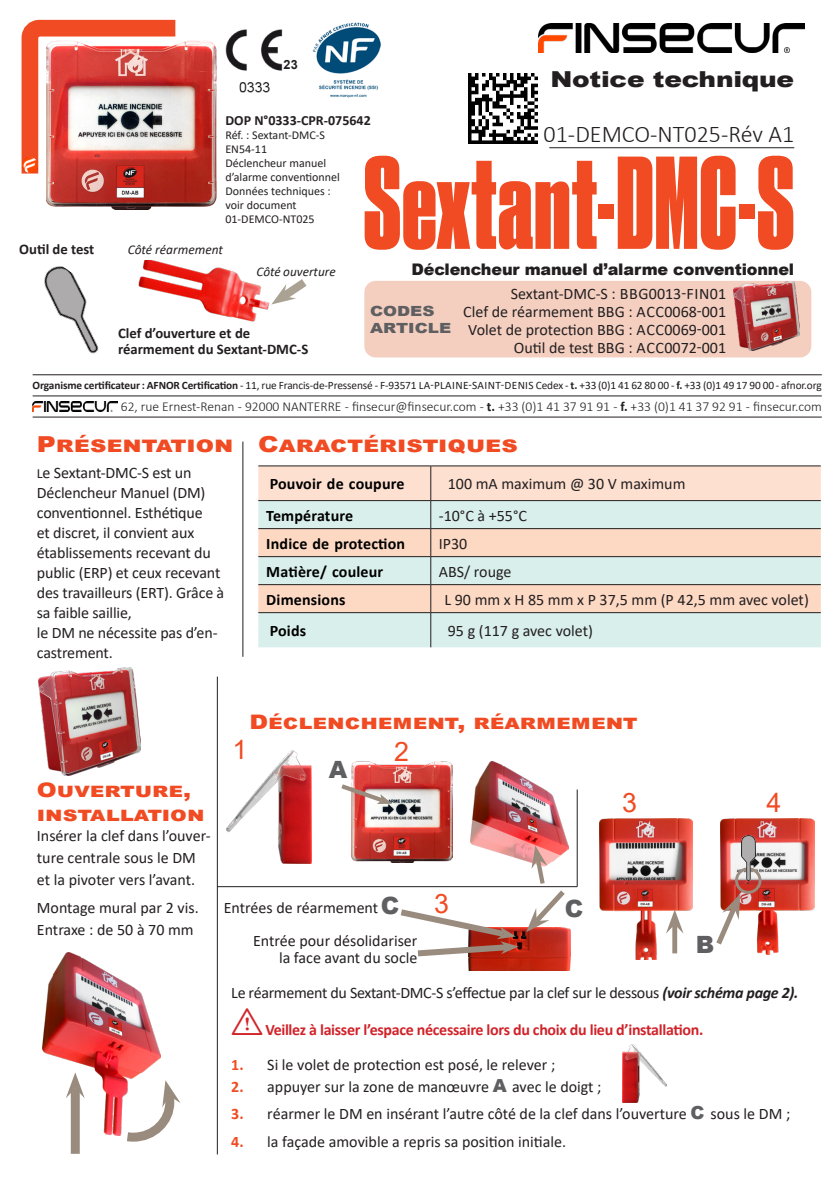
<style>
.page{position:relative;width:840px;height:1191px;background:#fff}
.page>*{position:absolute;margin:0;border:0;box-sizing:border-box;transform-origin:0 0}
._2019_GROS_TITRE{font:124px "Druk Condensed Super";letter-spacing:.01em;color:#f04b22}
.t1{font:36px "tables";color:#d1232a}
._2018_LISTE_PUCE_FLE{font:26.8px "Arial";color:#f04b22}
.REFERENCE_NOTICE{font:300 24px "Calibri";color:#231f20}
._2018_LISTE_PUCE_FLE-2{font:900 23.8px "Arial";color:#5f5f62}
._2018_TITRE_1_ROUGE{font:900 22px "Arial";color:#f04b22;scale:1.2 1}
.Reveue_technique{font:900 22px "Arial";letter-spacing:-.01em;color:#231f20;scale:1.2 1}
._2018_TITRE_1_ROUGE-2{font:900 20px/24px "Arial";color:#f04b22;scale:1.2 1}
.TEXTE_SIMPLE{font:16px/20px "Calibri";letter-spacing:-.01em;color:#231f20}
._2020_SOUS-TITRE_PRE{font:16px/18px "Calibri";color:#231f20;text-align:right}
._2018_TEXTE_NORMAL{font:16px/22px "Calibri";color:#231f20}
._2018_TEXTE_TABLEAU{font:16px "Calibri";color:#231f20}
._2018_TITRE_TABLEAU{font:700 16px "Calibri";letter-spacing:.01em;color:#000}
.t2{font:700 16px "Calibri";letter-spacing:-.02em;color:#d1232a}
._2019_GROS_TITRE-2{font:900 16px "Arial";letter-spacing:-.01em;color:#231f20}
.t3{font:700 14.6px/16.4px "Calibri";color:#231f20}
._2018_TEXTE_NORMAL-2{font:700 14px "Calibri";color:#231f20}
._2018_TITRE_2_GRIS{font:900 14px/16.8px "Arial";color:#5f5f62;scale:1.2 1}
.TITRE_FINSECUR{font:300 13.6px "Calibri";color:#231f20}
.t4{font:italic 13.4px "Calibri";color:#231f20}
.t5{font:italic 13.2px "Calibri";color:#231f20}
.t6{font:700 12.6px "Arial";color:#231f20}
._2018_TEXTE_NORMAL-3{font:12px/14px "Calibri";color:#231f20}
._2018_TEXTE_NORMAL-4{font:11.2px "Calibri";letter-spacing:-.01em;color:#231f20}
.s1{font-weight:700}
.s2{font-size:14px}
.s3{font-weight:700;font-style:italic}
.s4{font-weight:700;color:#f04b22}
.s5{font-family:"Arial";font-weight:900;font-size:18px;color:#5f5f62}
</style>
<div class="page">
<div style="left:364px;top:281px;width:446px;height:76px;background:#f4cfc0;border-radius:11px"></div>
<hr style="left:549px;top:147px;width:244px;height:1px;background:#231f20">
<img style="left:599px;top:818px;width:93px;height:141px">
<svg style="left:672px;top:933px;width:4px;height:20px"></svg>
<svg style="left:665px;top:909px;width:18px;height:24px"></svg>
<img style="left:538px;top:24px;width:266px;height:29px">
<svg style="left:21px;top:19px;width:155px;height:171px"></svg>
<img style="left:23px;top:157px;width:14px;height:15px">
<img style="left:39px;top:667px;width:101px;height:108px">
<div style="left:258px;top:613px;width:562px;height:34px;background:#d9efec"></div>
<hr style="left:258px;top:465px;width:172px;height:1px;background:#231f20">
<hr style="left:430px;top:465px;width:390px;height:1px;background:#231f20">
<svg style="left:258px;top:466px;width:562px;height:146px;background:#e8dccf"></svg>
<hr style="left:258px;top:612px;width:172px;height:1px;background:#231f20">
<hr style="left:430px;top:612px;width:390px;height:1px;background:#231f20">
<hr style="left:430px;top:613px;width:1px;height:34px;background:#231f20">
<img style="left:733px;top:282px;width:66px;height:69px">
<img style="left:47px;top:40px;width:169px;height:170px">
<img style="left:138px;top:260px;width:132px;height:62px">
<img style="left:44px;top:266px;width:55px;height:88px">
<svg style="left:271px;top:279px;width:36px;height:26px"></svg>
<img style="left:468px;top:74px;width:69px;height:69px">
<img style="left:351px;top:761px;width:101px;height:101px">
<img style="left:312px;top:22px;width:68px;height:76px">
<img style="left:225px;top:29px;width:58px;height:64px">
<hr style="left:33px;top:395px;width:788px;height:1px;background:#231f20">
<hr style="left:33px;top:374px;width:788px;height:1px;background:#231f20">
<hr style="left:33px;top:417px;width:788px;height:1px;background:#231f20">
<img style="left:33px;top:402px;width:84px;height:9px">
<img style="left:42px;top:952px;width:119px;height:183px">
<div style="left:71px;top:1088px;width:9px;height:65px;background:#998b7d"></div>
<svg style="left:66px;top:1072px;width:19px;height:26px"></svg>
<hr style="left:217px;top:676px;width:1px;height:478px;background:#231f20">
<hr style="left:242px;top:441px;width:1px;height:216px;background:#231f20">
<svg style="left:117px;top:1080px;width:63px;height:62px"></svg>
<img style="left:622px;top:1044px;width:43px;height:58px">
<img style="left:720px;top:818px;width:93px;height:136px">
<svg style="left:341px;top:781px;width:51px;height:24px"></svg>
<img style="left:470px;top:761px;width:98px;height:101px">
<div style="left:734px;top:867px;width:27px;height:26px;border:3px solid #998b7d;border-radius:50%"></div>
<svg style="left:716px;top:893px;width:24px;height:57px"></svg>
<img style="left:740px;top:822px;width:14px;height:58px">
<img style="left:226px;top:750px;width:86px;height:113px">
<img style="left:468px;top:927px;width:102px;height:43px">
<hr style="left:217px;top:886px;width:360px;height:1px;background:#231f20">
<hr style="left:576px;top:789px;width:1px;height:97px;background:#231f20">
<svg style="left:400px;top:909px;width:118px;height:50px"></svg>
<svg style="left:526px;top:845px;width:43px;height:87px"></svg>
<p class="t3" style="left:19px;top:241px;width:76px">Outil de test</p>
<p class="t6" style="left:283px;top:56px;width:16px">23</p>
<p class="Reveue_technique" style="left:550px;top:63px;width:204px">Notice technique</p>
<p class="REFERENCE_NOTICE" style="left:543px;top:119px;width:252px">01-DEMCO-NT025-Rév A1</p>
<p class="_2019_GROS_TITRE" style="left:363px;top:127px;width:432px">Sextant-DMC-S</p>
<p class="_2019_GROS_TITRE-2" style="left:411px;top:257px;width:384px">Déclencheur manuel d’alarme conventionnel</p>
<p class="_2020_SOUS-TITRE_PRE" style="left:463px;top:284px;width:264px">Sextant-DMC-S : BBG0013-FIN01<br>Clef de réarmement BBG : ACC0068-001<br>Volet de protection BBG : ACC0069-001<br>Outil de test BBG : ACC0072-001</p>
<p class="_2018_TEXTE_NORMAL-2" style="left:225px;top:110px;width:147px">DOP N°0333-CPR-075642</p>
<p class="_2018_TEXTE_NORMAL-3" style="left:225px;top:128px;width:101px">Réf. : Sextant-DMC-S</p>
<p class="_2018_TEXTE_NORMAL-3" style="left:225px;top:142px;width:116px">EN54-11<br>Déclencheur manuel d’alarme conventionnel</p>
<p class="_2018_TEXTE_NORMAL-3" style="left:225px;top:184px;width:107px">Données techniques : voir document<br>01-DEMCO-NT025</p>
<p class="t4" style="left:128px;top:240px;width:97px">Côté réarmement</p>
<p class="t5" style="left:256px;top:262px;width:81px">Côté ouverture</p>
<p class="_2018_TITRE_2_GRIS" style="left:370px;top:302px;width:69px">CODES<br>ARTICLE</p>
<p class="t3" style="left:118px;top:324px;width:192px">Clef d’ouverture et de réarmement du Sextant-DMC-S</p>
<p class="_2018_TEXTE_NORMAL-4" style="left:33px;top:377px;width:790px"><span class="s1">Organisme certificateur : AFNOR Certification</span> - 11, rue Francis-de-Pressensé - F-93571 LA-PLAINE-SAINT-DENIS Cedex - <span class="s1">t.</span> +33 (0)1 41 62 80 00 - <span class="s1">f.</span> +33 (0)1 49 17 90 00 - afnor.org</p>
<p class="TITRE_FINSECUR" style="left:121px;top:398px;width:702px">62, rue Ernest-Renan - 92000 NANTERRE - finsecur@finsecur.com - <span class="s1">t.</span> +33 (0)1 41 37 91 91 - <span class="s1">f.</span> +33 (0)1 41 37 92 91 - finsecur.com</p>
<p class="_2018_TITRE_1_ROUGE" style="left:37px;top:428px;width:165px">Présentation</p>
<p class="TEXTE_SIMPLE" style="left:37px;top:462px;width:189px"><span class="s2">L</span>e Sextant-DMC-S est un<br>Déclencheur Manuel (DM) conventionnel. Esthétique<br>et discret, il convient aux établissements recevant du public (ERP) et ceux recevant des travailleurs (ERT). Grâce à sa faible saillie,<br>le DM ne nécessite pas d’en&shy;castrement.</p>
<p class="_2018_TITRE_TABLEAU" style="left:269px;top:472px;width:136px">Pouvoir de coupure</p>
<p class="_2018_TEXTE_TABLEAU" style="left:447px;top:473px;width:239px">100 mA maximum @ 30 V maximum</p>
<p class="_2018_TITRE_1_ROUGE" style="left:258px;top:428px;width:217px">Caractéristiques</p>
<p class="_2018_TITRE_TABLEAU" style="left:266px;top:504px;width:88px">Température</p>
<p class="TEXTE_SIMPLE" style="left:438px;top:505px;width:90px">-10°C à +55°C</p>
<p class="_2018_TITRE_TABLEAU" style="left:266px;top:532px;width:140px">Indice de protection</p>
<p class="TEXTE_SIMPLE" style="left:438px;top:533px;width:30px">IP30</p>
<p class="_2018_TITRE_TABLEAU" style="left:266px;top:560px;width:118px">Matière/ couleur</p>
<p class="TEXTE_SIMPLE" style="left:438px;top:561px;width:74px">ABS/ rouge</p>
<p class="_2018_TITRE_TABLEAU" style="left:266px;top:588px;width:81px">Dimensions</p>
<p class="_2018_TEXTE_TABLEAU" style="left:444px;top:588px;width:365px">L 90 mm x H 85 mm x P 37,5 mm (P 42,5 mm avec volet)</p>
<p class="_2018_TITRE_TABLEAU" style="left:269px;top:619px;width:38px">Poids</p>
<p class="_2018_TEXTE_TABLEAU" style="left:447px;top:619px;width:147px">95 g (117 g avec volet)</p>
<p class="_2018_TITRE_1_ROUGE-2" style="left:249px;top:709px;width:324px">Déclenchement, réarmement</p>
<p class="_2018_TITRE_1_ROUGE-2" style="left:37px;top:777px;width:141px">Ouverture, installation</p>
<p class="_2018_TEXTE_NORMAL" style="left:37px;top:824px;width:175px">Insérer la clef dans l’ouver&shy;ture centrale sous le DM et la pivoter vers l’avant.</p>
<p class="_2018_TEXTE_NORMAL" style="left:37px;top:896px;width:163px">Montage mural par 2 vis.<br>Entraxe : de 50 à 70 mm</p>
<p class="_2018_LISTE_PUCE_FLE" style="left:232px;top:731px;width:16px">1</p>
<p class="_2018_LISTE_PUCE_FLE" style="left:394px;top:733px;width:16px">2</p>
<p class="_2018_LISTE_PUCE_FLE-2" style="left:328px;top:752px;width:20px">A</p>
<p class="_2018_LISTE_PUCE_FLE" style="left:434px;top:885px;width:16px">3</p>
<p class="_2018_LISTE_PUCE_FLE-2" style="left:380px;top:888px;width:20px">C</p>
<p class="_2018_LISTE_PUCE_FLE-2" style="left:564px;top:891px;width:20px">C</p>
<p class="TEXTE_SIMPLE" style="left:224px;top:897px;width:156px">Entrées de réarmement</p>
<p class="TEXTE_SIMPLE" style="left:253px;top:932px;width:166px;line-height:16.4px;text-align:right">Entrée pour désolidariser la face avant du socle</p>
<p class="_2018_LISTE_PUCE_FLE" style="left:621px;top:784px;width:16px">3</p>
<p class="_2018_LISTE_PUCE_FLE-2" style="left:695px;top:927px;width:20px">B</p>
<p class="_2018_LISTE_PUCE_FLE" style="left:765px;top:784px;width:16px">4</p>
<p class="TEXTE_SIMPLE" style="left:231px;top:982px;width:568px">Le réarmement du Sextant-DMC-S s’effectue par la clef sur le dessous <span class="s3">(voir schéma page 2).</span></p>
<p class="t1" style="left:231px;top:1002px;width:34px">I</p>
<p class="t2" style="left:265px;top:1018px;width:439px">Veillez à laisser l’espace nécessaire lors du choix du lieu d’installation.</p>
<p class="TEXTE_SIMPLE" style="left:231px;top:1053px;width:325px"><span class="s4">1.</span> Si le volet de protection est posé, le relever ;</p>
<p class="TEXTE_SIMPLE" style="left:231px;top:1075px;width:371px"><span class="s4">2.</span> appuyer sur la zone de manœuvre <span class="s5">A</span> avec le doigt ;</p>
<p class="TEXTE_SIMPLE" style="left:231px;top:1103px;width:560px"><span class="s4">3.</span> réarmer le DM en insérant l’autre côté de la clef dans l’ouverture <span class="s5">C</span> sous le DM ;</p>
<p class="TEXTE_SIMPLE" style="left:231px;top:1131px;width:336px"><span class="s4">4.</span> la façade amovible a repris sa position initiale.</p>
</div>
